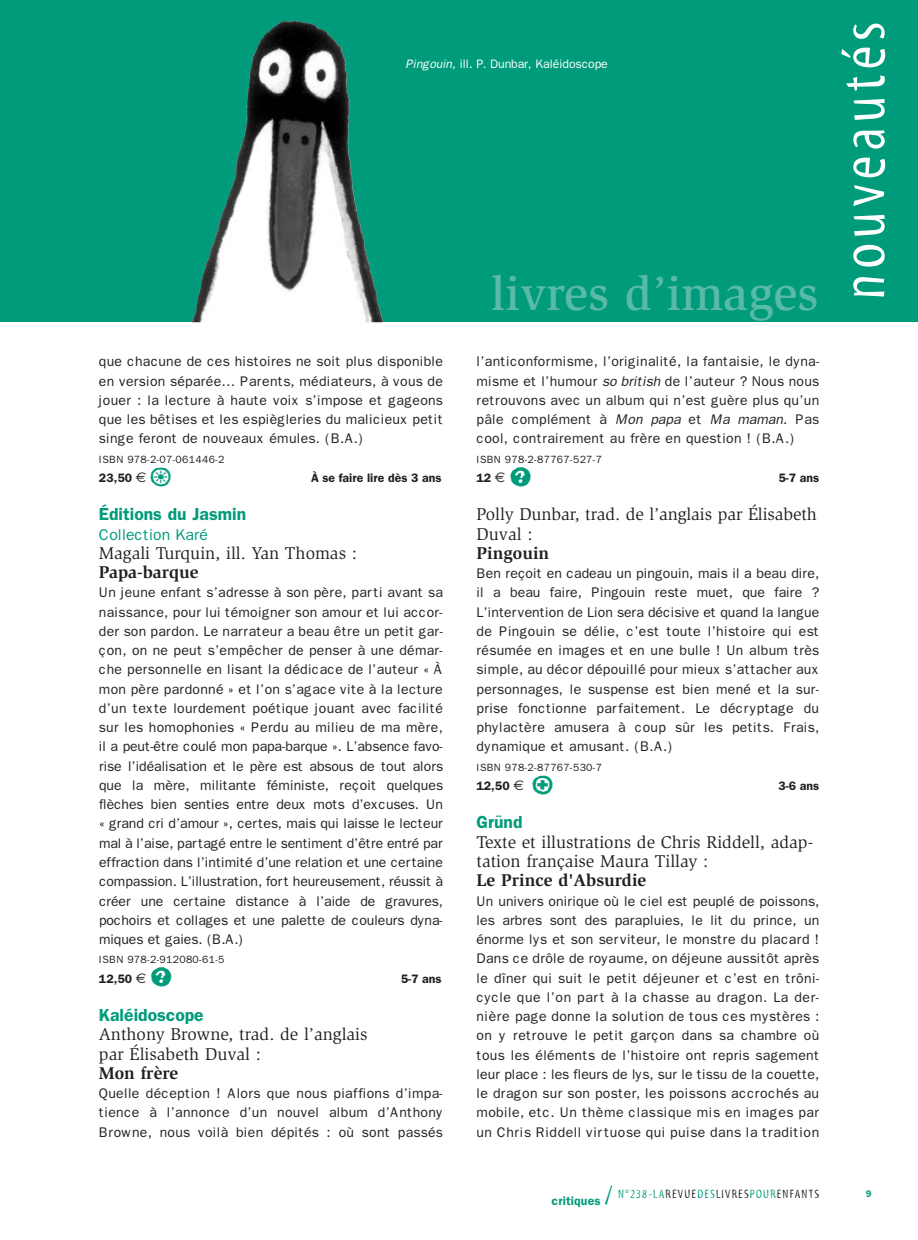
<style>
.page{position:relative;width:918px;height:1240px;background:#fff}
.page>*{position:absolute;margin:0;border:0;box-sizing:border-box;transform-origin:0 0}
.t1{font:63px "Myriad Tilt";letter-spacing:.08em;color:#fff}
.t2{font:500 49px "Slimbach";color:#59baa6}
.t3{font:35px "Ale Signs White LL";color:#009b7a}
.t4{font:35px "Ale Signs Black LL";color:#009b7a}
.t5{font:17.5px/19.2px "Slimbach";color:#231f20}
.t6{font:700 17.5px "Slimbach";color:#231f20}
.t7{font:600 17.5px "Franklin Gothic";color:#009b7a}
.t8{font:15.75px "Franklin Gothic";color:#009b7a}
.t9{font:14px/19.2px "Franklin Gothic";letter-spacing:.02em;color:#231f20;text-align:justify}
.t10{font:600 12.25px "Franklin Gothic";color:#231f20}
.t11{font:12.25px "Myriad Tilt";letter-spacing:.1em;color:#231f20}
.t12{font:12.25px "Franklin Gothic";letter-spacing:-.005em;color:#fff}
.t13{font:10.5px "Franklin Gothic";letter-spacing:.03em;color:#231f20}
.t14{font:600 9.62px "Franklin Gothic";color:#009b7a}
.s1{font-style:italic}
.s2{font-family:"Euro Sans";font-weight:400;font-size:14px}
.s3{font-family:"Franklin Gothic";font-weight:600;color:#009b7a}
.s4{font-size:26.25px;color:#009b7a}
.s5{color:#009b7a}
</style>
<div class="page">
<svg style="left:0;top:0;width:917px;height:323px;background:#139a7e"></svg>
<p class="t12" style="left:405px;top:56px;width:204px"><span class="s1">Pingouin,</span> ill. P. Dunbar, Kaléidoscope</p>
<p class="t9" style="left:99px;top:352px;width:345px">que chacune de ces histoires ne soit plus disponible en version séparée… Parents, médiateurs, à vous de jouer : la lecture à haute voix s’impose et gageons que les bêtises et les espiègleries du malicieux petit singe feront de nouveaux émules. (B.A.)</p>
<p class="t13" style="left:99px;top:453px;width:127px">ISBN 978-2-07-061446-2</p>
<p class="t10" style="left:99px;top:470px;width:49px">23,50 <span class="s2">€</span></p>
<h3 class="t3" style="left:150px;top:454px;width:24px">o</h3>
<p class="t10" style="left:311px;top:470px;width:132px">À se faire lire dès 3 ans</p>
<p class="t7" style="left:99px;top:504px;width:149px">Éditions du Jasmin</p>
<p class="t8" style="left:99px;top:525px;width:110px">Collection Karé</p>
<p class="t5" style="left:99px;top:545px;width:259px">Magali Turquin, ill. Yan Thomas :</p>
<p class="t6" style="left:99px;top:565px;width:101px">Papa-barque</p>
<p class="t9" style="left:99px;top:583px;width:345px">Un jeune enfant s’adresse à son père, parti avant sa naissance, pour lui témoigner son amour et lui accor&shy;der son pardon. Le narrateur a beau être un petit gar&shy;çon, on ne peut s’empêcher de penser à une démar&shy;che personnelle en lisant la dédicace de l’auteur « À mon père pardonné » et l’on s’agace vite à la lecture d’un texte lourdement poétique jouant avec facilité sur les homophonies « Perdu au milieu de ma mère, il a peut-être coulé mon papa-barque ». L’absence favo&shy;rise l’idéalisation et le père est absous de tout alors que la mère, militante féministe, reçoit quelques flèches bien senties entre deux mots d’excuses. Un « grand cri d’amour », certes, mais qui laisse le lecteur mal à l’aise, partagé entre le sentiment d’être entré par effraction dans l’intimité d’une relation et une certaine compassion. L’illustration, fort heureusement, réussit à créer une certaine distance à l’aide de gravures, pochoirs et collages et une palette de couleurs dyna&shy;miques et gaies. (B.A.)</p>
<p class="t13" style="left:99px;top:953px;width:127px">ISBN 978-2-912080-61-5</p>
<p class="t10" style="left:99px;top:971px;width:49px">12,50 <span class="s2">€</span></p>
<h3 class="t4" style="left:150px;top:954px;width:24px">g</h3>
<p class="t10" style="left:401px;top:971px;width:42px">5-7 ans</p>
<p class="t7" style="left:99px;top:1004px;width:106px">Kaléidoscope</p>
<p class="t5" style="left:99px;top:1026px;width:270px">Anthony Browne, trad. de l’anglais par Élisabeth Duval :</p>
<p class="t6" style="left:99px;top:1066px;width:81px">Mon frère</p>
<p class="t9" style="left:99px;top:1083px;width:345px">Quelle déception ! Alors que nous piaffions d’impa&shy;tience à l’annonce d’un nouvel album d’Anthony Browne, nous voilà bien dépités : où sont passés</p>
<h2 class="t2" style="left:490px;top:275px;width:329px">livres d’images</h2>
<p class="t9" style="left:476px;top:352px;width:344px">l’anticonformisme, l’originalité, la fantaisie, le dyna&shy;misme et l’humour <span class="s1">so british</span> de l’auteur ? Nous nous retrouvons avec un album qui n’est guère plus qu’un pâle complément à <span class="s1">Mon papa</span> et <span class="s1">Ma maman</span>. Pas cool, contrairement au frère en question ! (B.A.)</p>
<p class="t13" style="left:476px;top:453px;width:127px">ISBN 978-2-87767-527-7</p>
<p class="t10" style="left:476px;top:470px;width:30px">12 <span class="s2">€</span></p>
<h3 class="t4" style="left:509px;top:454px;width:24px">g</h3>
<p class="t10" style="left:778px;top:470px;width:42px">5-7 ans</p>
<p class="t5" style="left:476px;top:506px;width:342px">Polly Dunbar, trad. de l’anglais par Élisabeth<br>Duval :</p>
<p class="t6" style="left:476px;top:546px;width:74px">Pingouin</p>
<p class="t9" style="left:476px;top:563px;width:344px">Ben reçoit en cadeau un pingouin, mais il a beau dire, il a beau faire, Pingouin reste muet, que faire ?<br>L’intervention de Lion sera décisive et quand la langue de Pingouin se délie, c’est toute l’histoire qui est résumée en images et en une bulle ! Un album très simple, au décor dépouillé pour mieux s’attacher aux personnages, le suspense est bien mené et la sur&shy;prise fonctionne parfaitement. Le décryptage du phylactère amusera à coup sûr les petits. Frais, dynamique et amusant. (B.A.)</p>
<p class="t13" style="left:476px;top:761px;width:127px">ISBN 978-2-87767-530-7</p>
<p class="t10" style="left:476px;top:778px;width:49px">12,50 <span class="s2">€</span></p>
<h3 class="t3" style="left:531px;top:762px;width:24px">U</h3>
<p class="t10" style="left:778px;top:778px;width:42px">3-6 ans</p>
<p class="t7" style="left:476px;top:812px;width:47px">Gründ</p>
<p class="t5" style="left:476px;top:833px;width:338px">Texte et illustrations de Chris Riddell, adap&shy;tation française Maura Tillay :</p>
<p class="t6" style="left:476px;top:873px;width:171px">Le Prince d'Absurdie</p>
<p class="t9" style="left:476px;top:891px;width:344px">Un univers onirique où le ciel est peuplé de poissons, les arbres sont des parapluies, le lit du prince, un énorme lys et son serviteur, le monstre du placard !<br>Dans ce drôle de royaume, on déjeune aussitôt après le dîner qui suit le petit déjeuner et c’est en trôni&shy;cycle que l’on part à la chasse au dragon. La der&shy;nière page donne la solution de tous ces mystères : on y retrouve le petit garçon dans sa chambre où tous les éléments de l’histoire ont repris sagement leur place : les fleurs de lys, sur le tissu de la couette, le dragon sur son poster, les poissons accrochés au mobile, etc. Un thème classique mis en images par un Chris Riddell virtuose qui puise dans la tradition</p>
<p class="t11" style="left:551px;top:1189px;width:269px"><span class="s3">critiques</span> <span class="s4">/</span> <span class="s5">N°238-LA</span>REVUE<span class="s5">DES</span>LIVRES<span class="s5">POUR</span>ENFANTS</p>
<h1 class="t1" style="left:839px;top:300px;width:280px;rotate:-90deg">nouveautés</h1>
<p class="t14" style="left:865px;top:1188px;width:7px">9</p>
</div>
